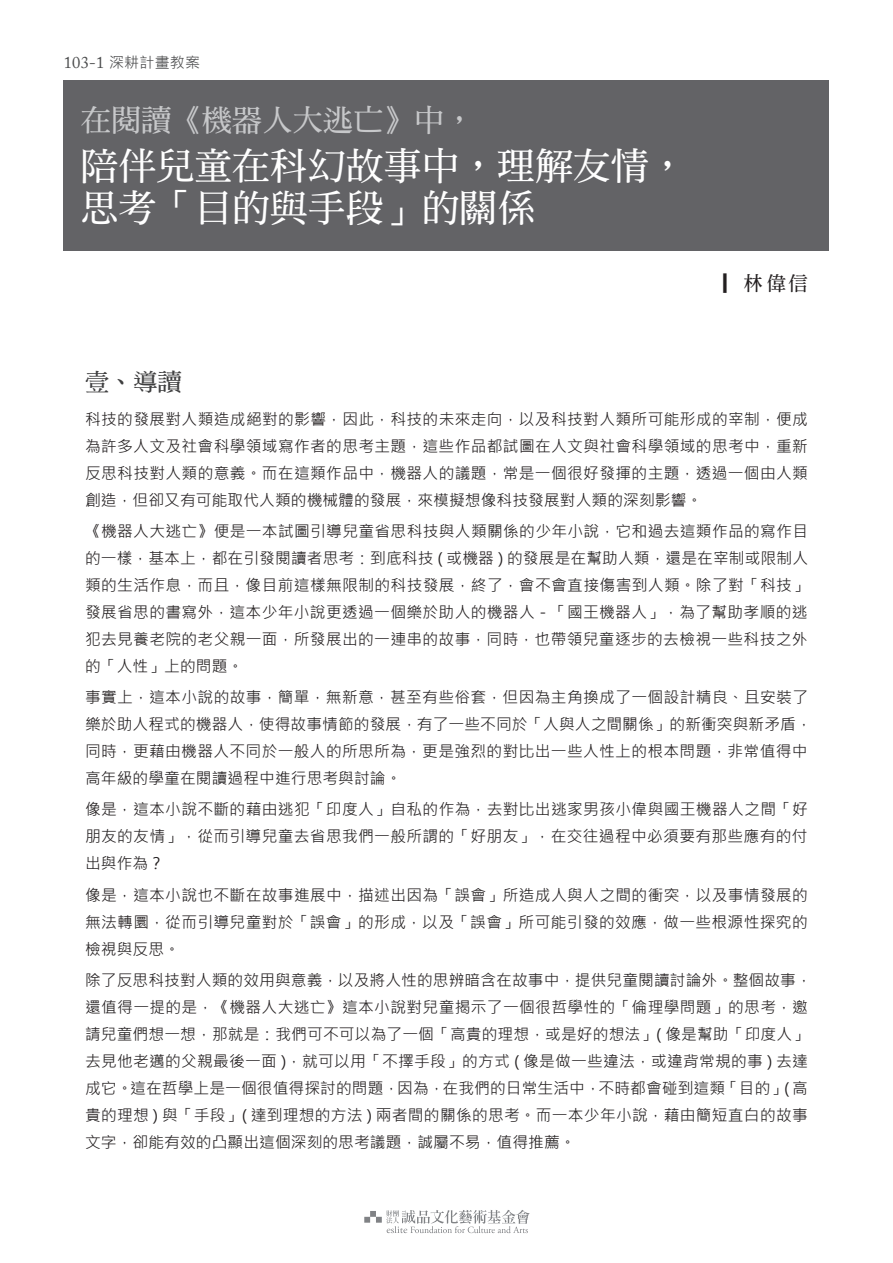
<style>
.page{position:relative;width:893px;height:1263px;background:#fff}
.page>*{position:absolute;margin:0;border:0;box-sizing:border-box;transform-origin:0 0}
.章節標題{font:37.5px "DF Ming W7 WIN BF";letter-spacing:.01em;color:#fff}
.章節標題-2{font:30px "DF Ming W7 WIN BF";letter-spacing:.01em;color:#c7c8ca}
.大標{font:24px "DF Ming W7 WIN BF";color:#3e3e3f}
.t1{font:19.5px "DF Ming W7 WIN BF";color:#231f20}
.內文{font:15.75px/27px "Microsoft Jheng Hei";letter-spacing:.015em;color:#231f20;text-align:justify}
.內文段落{font:15px "Microsoft Jheng Hei";letter-spacing:.015em;color:#4b4c4d}
.s1{font-family:"Adobe Caslon Pro";font-size:16.5px}
.s2{font-family:"DF Yuan W12 WIN BF"}
</style>
<div class="page">
<svg style="left:364px;top:1210px;width:166px;height:23px"></svg>
<div style="left:64px;top:81px;width:765px;height:170px;background:#636366"></div>
<p class="內文段落" style="left:64px;top:53px;width:138px"><span class="s1">103-1</span> 深耕計畫教案</p>
<p class="章節標題-2" style="left:81px;top:105px;width:395px">在閱讀《機器人大逃亡》中，</p>
<p class="章節標題" style="left:81px;top:147px;width:607px">陪伴兒童在科幻故事中，理解友情，</p>
<p class="章節標題" style="left:81px;top:189px;width:456px">思考「目的與手段」的關係</p>
<p class="t1" style="left:720px;top:273px;width:89px"><span class="s2">|</span> 林偉信</p>
<p class="大標" style="left:85px;top:370px;width:98px">壹、導讀</p>
<p class="內文" style="left:85px;top:405px;width:724px">科技的發展對人類造成絕對的影響，因此，科技的未來走向，以及科技對人類所可能形成的宰制，便成為許多人文及社會科學領域寫作者的思考主題，這些作品都試圖在人文與社會科學領域的思考中，重新反思科技對人類的意義。而在這類作品中，機器人的議題，常是一個很好發揮的主題，透過一個由人類創造，但卻又有可能取代人類的機械體的發展，來模擬想像科技發展對人類的深刻影響。</p>
<p class="內文" style="left:85px;top:518px;width:725px">《機器人大逃亡》便是一本試圖引導兒童省思科技與人類關係的少年小說，它和過去這類作品的寫作目的一樣，基本上，都在引發閱讀者思考：到底科技 ( 或機器 ) 的發展是在幫助人類，還是在宰制或限制人類的生活作息，而且，像目前這樣無限制的科技發展，終了，會不會直接傷害到人類。除了對「科技」發展省思的書寫外，這本少年小說更透過一個樂於助人的機器人－「國王機器人」，為了幫助孝順的逃犯去見養老院的老父親一面，所發展出的一連串的故事，同時，也帶領兒童逐步的去檢視一些科技之外的「人性」上的問題。</p>
<p class="內文" style="left:85px;top:684px;width:728px;text-align:left">事實上，這本小說的故事，簡單，無新意，甚至有些俗套，但因為主角換成了一個設計精良、且安裝了樂於助人程式的機器人，使得故事情節的發展，有了一些不同於「人與人之間關係」的新衝突與新矛盾，同時，更藉由機器人不同於一般人的所思所為，更是強烈的對比出一些人性上的根本問題，非常值得中高年級的學童在閱讀過程中進行思考與討論。</p>
<p class="內文" style="left:85px;top:796px;width:724px">像是，這本小說不斷的藉由逃犯「印度人」自私的作為，去對比出逃家男孩小偉與國王機器人之間「好朋友的友情」，從而引導兒童去省思我們一般所謂的「好朋友」，在交往過程中必須要有那些應有的付出與作為？</p>
<p class="內文" style="left:85px;top:881px;width:724px">像是，這本小說也不斷在故事進展中，描述出因為「誤會」所造成人與人之間的衝突，以及事情發展的無法轉圜，從而引導兒童對於「誤會」的形成，以及「誤會」所可能引發的效應，做一些根源性探究的檢視與反思。</p>
<p class="內文" style="left:85px;top:967px;width:728px;text-align:left">除了反思科技對人類的效用與意義，以及將人性的思辨暗含在故事中，提供兒童閱讀討論外。整個故事，還值得一提的是，《機器人大逃亡》這本小說對兒童揭示了一個很哲學性的「倫理學問題」的思考，邀請兒童們想一想，那就是：我們可不可以為了一個「高貴的理想，或是好的想法」( 像是幫助「印度人」去見他老邁的父親最後一面 )，就可以用「不擇手段」的方式 ( 像是做一些違法，或違背常規的事 ) 去達成它。這在哲學上是一個很值得探討的問題，因為，在我們的日常生活中，不時都會碰到這類「目的」( 高貴的理想 ) 與「手段」( 達到理想的方法 ) 兩者間的關係的思考。而一本少年小說，藉由簡短直白的故事文字，卻能有效的凸顯出這個深刻的思考議題，誠屬不易，值得推薦。</p>
</div>
